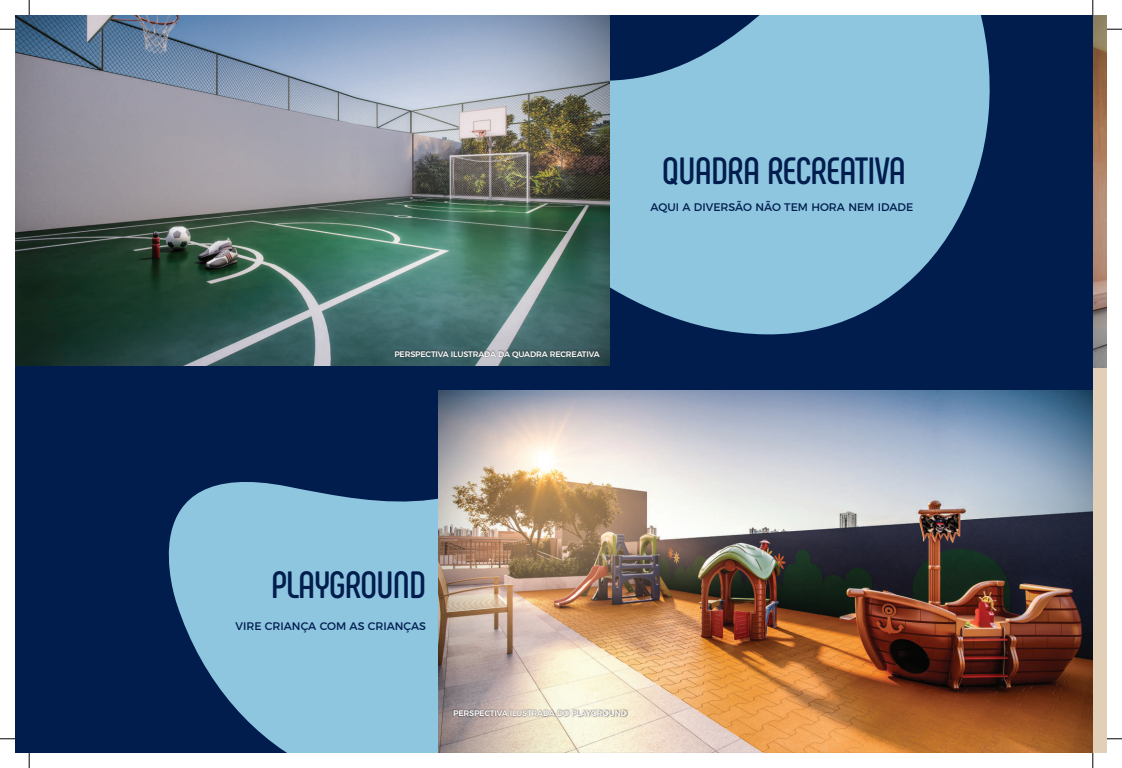
<style>
.page{position:relative;width:1122px;height:768px;background:#fff}
.page>*{position:absolute;margin:0;border:0;box-sizing:border-box;transform-origin:0 0}
.t1{font:700 37.9px "Phenomena";letter-spacing:-.02em;color:#001d4e}
.t2{font:11px "Montserrat";color:#001d4e}
.t3{font:500 8px "Montserrat";letter-spacing:-.02em;color:#fff}
</style>
<div class="page">
<div style="left:1078px;top:15px;width:28px;height:737px;background:#e2cfb7"></div>
<img style="left:1093px;top:15px;width:13px;height:352px">
<div style="left:15px;top:15px;width:1077px;height:737px;background:#001d4e"></div>
<svg style="left:609px;top:15px;width:381px;height:321px;fill:#8ec5df"></svg>
<img style="left:15px;top:15px;width:594px;height:350px">
<svg style="left:168px;top:390px;width:271px;height:362px;fill:#8ec5df"></svg>
<img style="left:439px;top:390px;width:653px;height:362px">
<div style="left:393px;top:349px;width:208px;height:10px;background:#231f20;opacity:.75"></div>
<div style="left:452px;top:708px;width:176px;height:9px;background:#231f20;opacity:.75"></div>
<svg style="left:0;top:29px;width:15px;height:1px"></svg>
<svg style="left:1106px;top:29px;width:15px;height:1px"></svg>
<svg style="left:0;top:738px;width:15px;height:1px"></svg>
<svg style="left:1106px;top:737px;width:15px;height:2px"></svg>
<svg style="left:29px;top:0;width:1px;height:15px"></svg>
<svg style="left:29px;top:752px;width:1px;height:15px"></svg>
<svg style="left:1092px;top:0;width:1px;height:15px"></svg>
<svg style="left:1092px;top:752px;width:1px;height:15px"></svg>
<h1 class="t1" style="left:662px;top:147px;width:245px">QUADRA RECREATIVA</h1>
<h2 class="t2" style="left:650px;top:198px;width:264px">AQUI A DIVERSÃO NÃO TEM HORA NEM IDADE</h2>
<p class="t3" style="left:394px;top:347px;width:207px">PERSPECTIVA ILUSTRADA DA QUADRA RECREATIVA</p>
<h1 class="t1" style="left:271px;top:561px;width:156px">PLAYGROUND</h1>
<h2 class="t2" style="left:235px;top:616px;width:192px">VIRE CRIANÇA COM AS CRIANÇAS</h2>
<p class="t3" style="left:453px;top:706px;width:175px">PERSPECTIVA ILUSTRADA DO PLAYGROUND</p>
</div>
